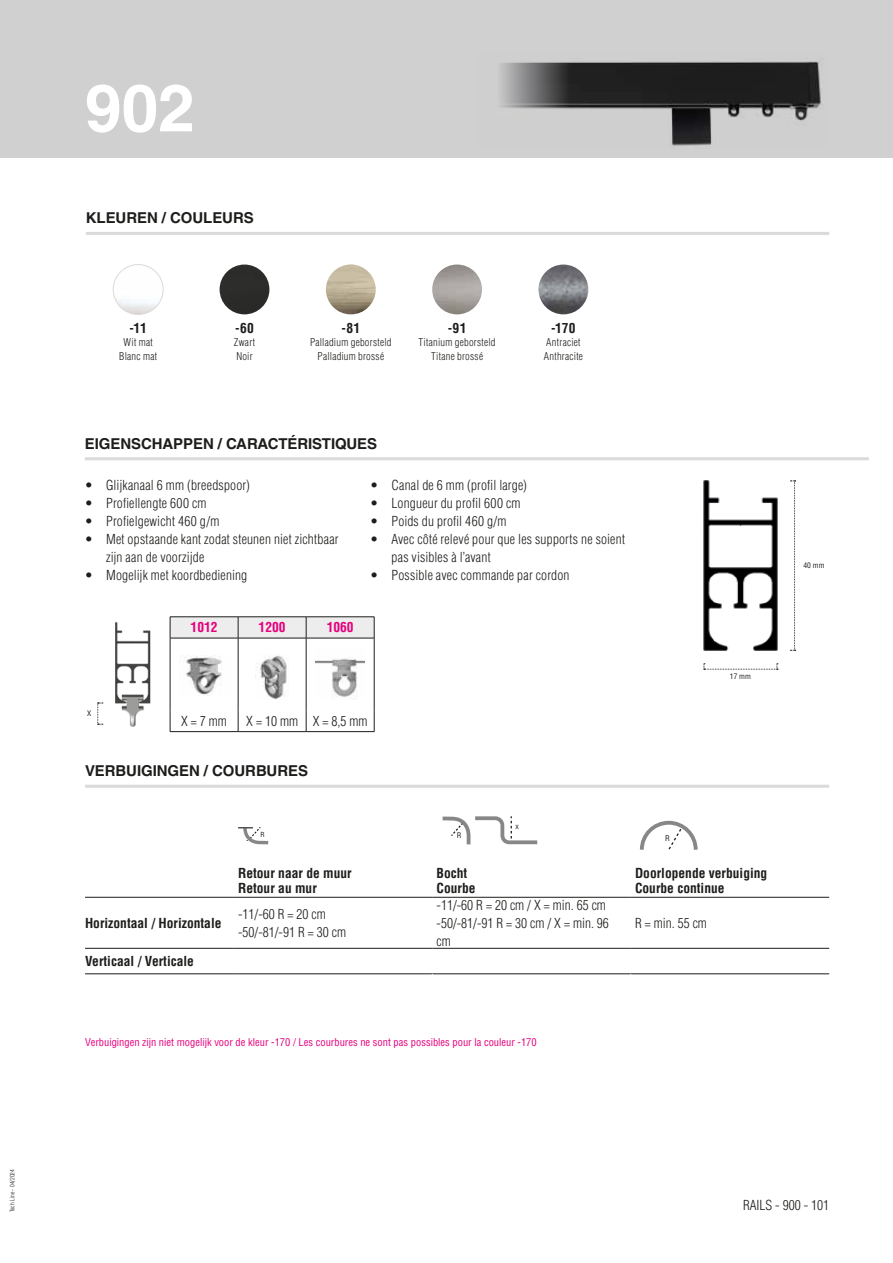
<style>
.page{position:relative;width:893px;height:1263px;background:#fff}
.page>*{position:absolute;margin:0;border:0;box-sizing:border-box;transform-origin:0 0}
.t1{font:700 66px "Helvetica LT Std";color:#fff}
.t2{font:700 15px "Helvetica LT Std";letter-spacing:-.005em;color:#1d1d1b}
.t3{font:300 condensed 13.5px/18px "Helvetica LT Std";letter-spacing:.015em;color:#1d1d1b}
.t4{font:700 condensed 13.5px/15px "Helvetica LT Std";color:#1d1d1b}
.t5{font:700 condensed 13.5px "Helvetica LT Std";color:#e6007d}
.t6{font:300 condensed 10.5px/13.5px "Helvetica LT Std";letter-spacing:.025em;color:#1d1d1b;text-align:center}
.t7{font:condensed 10.5px "Helvetica LT Std";color:#e6007d}
.t8{font:condensed 7.65px "Helvetica LT Std";color:#1d1d1b}
.t9{font:condensed 7.5px "Helvetica LT Std";color:#1d1d1b}
.t10{font:condensed 6.75px "Helvetica LT Std";color:#1d1d1b}
.t11{font:300 condensed 6px "Helvetica LT Std";letter-spacing:.01em;color:#1d1d1b}
</style>
<div class="page">
<svg style="left:704px;top:663px;width:74px;height:7px"></svg>
<img style="left:704px;top:480px;width:73px;height:171px">
<svg style="left:790px;top:480px;width:6px;height:171px"></svg>
<div style="left:0;top:0;width:893px;height:157px;background:#d0d0d0"></div>
<img style="left:113px;top:265px;width:50px;height:49px;border-radius:25px">
<div style="left:113px;top:264px;width:51px;height:51px;border:1px solid #dadada;border-radius:50%"></div>
<div style="left:220px;top:265px;width:49px;height:49px;background:#2b2b2a;border-radius:25px"></div>
<img style="left:326px;top:265px;width:50px;height:49px;border-radius:25px">
<img style="left:432px;top:265px;width:50px;height:49px;border-radius:25px">
<img style="left:538px;top:265px;width:50px;height:49px;border-radius:25px">
<img style="left:501px;top:61px;width:320px;height:85px">
<hr style="left:170px;top:616px;width:68px;height:1px;background:#1d1d1b">
<hr style="left:238px;top:616px;width:68px;height:1px;background:#1d1d1b">
<hr style="left:306px;top:616px;width:68px;height:1px;background:#1d1d1b">
<svg style="left:170px;top:617px;width:205px;height:21px;background:#e2e2e2"></svg>
<hr style="left:170px;top:638px;width:68px;height:1px;background:#1d1d1b">
<hr style="left:170px;top:638px;width:1px;height:72px;background:#1d1d1b">
<hr style="left:238px;top:638px;width:68px;height:1px;background:#1d1d1b">
<hr style="left:238px;top:638px;width:1px;height:72px;background:#1d1d1b">
<hr style="left:306px;top:638px;width:68px;height:1px;background:#1d1d1b">
<hr style="left:306px;top:638px;width:1px;height:72px;background:#1d1d1b">
<hr style="left:374px;top:638px;width:1px;height:72px;background:#1d1d1b">
<svg style="left:170px;top:710px;width:1px;height:21px"></svg>
<svg style="left:238px;top:710px;width:1px;height:21px"></svg>
<svg style="left:306px;top:710px;width:1px;height:21px"></svg>
<svg style="left:374px;top:710px;width:1px;height:21px"></svg>
<hr style="left:170px;top:731px;width:68px;height:1px;background:#1d1d1b">
<hr style="left:238px;top:731px;width:68px;height:1px;background:#1d1d1b">
<hr style="left:306px;top:731px;width:68px;height:1px;background:#1d1d1b">
<img style="left:115px;top:622px;width:36px;height:105px">
<svg style="left:97px;top:703px;width:6px;height:22px"></svg>
<img style="left:184px;top:656px;width:38px;height:39px">
<img style="left:256px;top:654px;width:31px;height:45px">
<img style="left:316px;top:658px;width:49px;height:42px">
<hr style="left:86px;top:232px;width:743px;height:3px;background:#dadada">
<hr style="left:85px;top:785px;width:744px;height:3px;background:#dadada">
<hr style="left:85px;top:457px;width:784px;height:3px;background:#dadada">
<hr style="left:85px;top:897px;width:149px;height:1px;background:#1d1d1b">
<hr style="left:234px;top:897px;width:198px;height:1px;background:#1d1d1b">
<hr style="left:432px;top:897px;width:199px;height:1px;background:#1d1d1b">
<hr style="left:631px;top:897px;width:198px;height:1px;background:#1d1d1b">
<hr style="left:85px;top:948px;width:149px;height:1px;background:#1d1d1b">
<hr style="left:234px;top:948px;width:198px;height:1px;background:#1d1d1b">
<hr style="left:432px;top:948px;width:199px;height:1px;background:#1d1d1b">
<hr style="left:631px;top:948px;width:198px;height:1px;background:#1d1d1b">
<hr style="left:85px;top:973px;width:149px;height:1px;background:#1d1d1b">
<hr style="left:234px;top:973px;width:198px;height:1px;background:#1d1d1b">
<hr style="left:432px;top:973px;width:199px;height:1px;background:#1d1d1b">
<hr style="left:631px;top:973px;width:198px;height:1px;background:#1d1d1b">
<svg style="left:238px;top:827px;width:30px;height:17px"></svg>
<svg style="left:442px;top:816px;width:95px;height:29px"></svg>
<svg style="left:640px;top:821px;width:58px;height:29px"></svg>
<p class="t11" style="left:8px;top:1212px;width:45px;rotate:-90deg">Tech Line - 04/2024</p>
<h1 class="t1" style="left:85px;top:68px;width:112px">902</h1>
<p class="t2" style="left:86px;top:209px;width:169px">KLEUREN / COULEURS</p>
<p class="t4" style="left:130px;top:320px;width:19px">-11</p>
<p class="t6" style="left:119px;top:336px;width:39px">Wit mat<br>Blanc mat</p>
<p class="t4" style="left:235px;top:320px;width:20px">-60</p>
<p class="t6" style="left:234px;top:336px;width:23px;text-align:left">Zwart<br>Noir</p>
<p class="t4" style="left:341px;top:320px;width:20px">-81</p>
<p class="t6" style="left:310px;top:336px;width:83px">Palladium geborsteld<br>Palladium brossé</p>
<p class="t4" style="left:448px;top:320px;width:20px">-91</p>
<p class="t6" style="left:419px;top:336px;width:79px">Titanium geborsteld<br>Titane brossé</p>
<p class="t4" style="left:551px;top:320px;width:26px">-170</p>
<p class="t6" style="left:544px;top:336px;width:41px;text-align:left">Antraciet<br>Anthracite</p>
<p class="t2" style="left:85px;top:434px;width:294px">EIGENSCHAPPEN / CARACTÉRISTIQUES</p>
<p class="t3" style="left:85px;top:476px;width:167px">• Glijkanaal 6 mm (breedspoor)</p>
<p class="t3" style="left:85px;top:494px;width:123px">• Profiellengte 600 cm</p>
<p class="t3" style="left:85px;top:512px;width:136px">• Profielgewicht 460 g/m</p>
<p class="t3" style="left:106px;top:530px;width:234px;text-indent:-21px">• Met opstaande kant zodat steunen niet zichtbaar zijn aan de voorzijde</p>
<p class="t3" style="left:85px;top:566px;width:164px">• Mogelijk met koordbediening</p>
<p class="t3" style="left:370px;top:476px;width:158px">• Canal de 6 mm (profil large)</p>
<p class="t3" style="left:370px;top:494px;width:152px">• Longueur du profil 600 cm</p>
<p class="t3" style="left:370px;top:512px;width:138px">• Poids du profil 460 g/m</p>
<p class="t3" style="left:391px;top:530px;width:235px;text-indent:-21px">• Avec côté relevé pour que les supports ne soient pas visibles à l’avant</p>
<p class="t3" style="left:370px;top:566px;width:201px">• Possible avec commande par cordon</p>
<p class="t9" style="left:87px;top:709px;width:6px">X</p>
<p class="t5" style="left:191px;top:619px;width:28px">1012</p>
<p class="t5" style="left:259px;top:619px;width:28px">1200</p>
<p class="t5" style="left:327px;top:619px;width:28px">1060</p>
<p class="t3" style="left:181px;top:712px;width:47px">X = 7 mm</p>
<p class="t3" style="left:246px;top:712px;width:123px">X = 10 mm X = 8,5 mm</p>
<p class="t2" style="left:85px;top:762px;width:224px">VERBUIGINGEN / COURBURES</p>
<p class="t10" style="left:261px;top:830px;width:6px">R</p>
<p class="t8" style="left:515px;top:821px;width:5px">x</p>
<p class="t8" style="left:457px;top:831px;width:6px">R</p>
<p class="t8" style="left:665px;top:833px;width:6px">R</p>
<p class="t9" style="left:730px;top:671px;width:23px">17 mm</p>
<p class="t4" style="left:238px;top:865px;width:115px">Retour naar de muur<br>Retour au mur</p>
<p class="t4" style="left:437px;top:865px;width:41px">Bocht<br>Courbe</p>
<p class="t4" style="left:635px;top:865px;width:134px">Doorlopende verbuiging<br>Courbe continue</p>
<p class="t4" style="left:85px;top:915px;width:138px">Horizontaal / Horizontale</p>
<p class="t3" style="left:238px;top:905px;width:109px">-11/-60 R = 20 cm -50/-81/-91 R = 30 cm</p>
<p class="t3" style="left:437px;top:896px;width:174px">-11/-60 R = 20 cm / X = min. 65 cm -50/-81/-91 R = 30 cm / X = min. 96 cm</p>
<p class="t4" style="left:85px;top:953px;width:111px">Verticaal / Verticale</p>
<p class="t3" style="left:635px;top:914px;width:73px">R = min. 55 cm</p>
<p class="t7" style="left:85px;top:1036px;width:453px">Verbuigingen zijn niet mogelijk voor de kleur -170 / Les courbures ne sont pas possibles pour la couleur -170</p>
<p class="t9" style="left:803px;top:561px;width:23px">40 mm</p>
<p class="t3" style="left:743px;top:1196px;width:88px">RAILS - 900 - 101</p>
</div>
